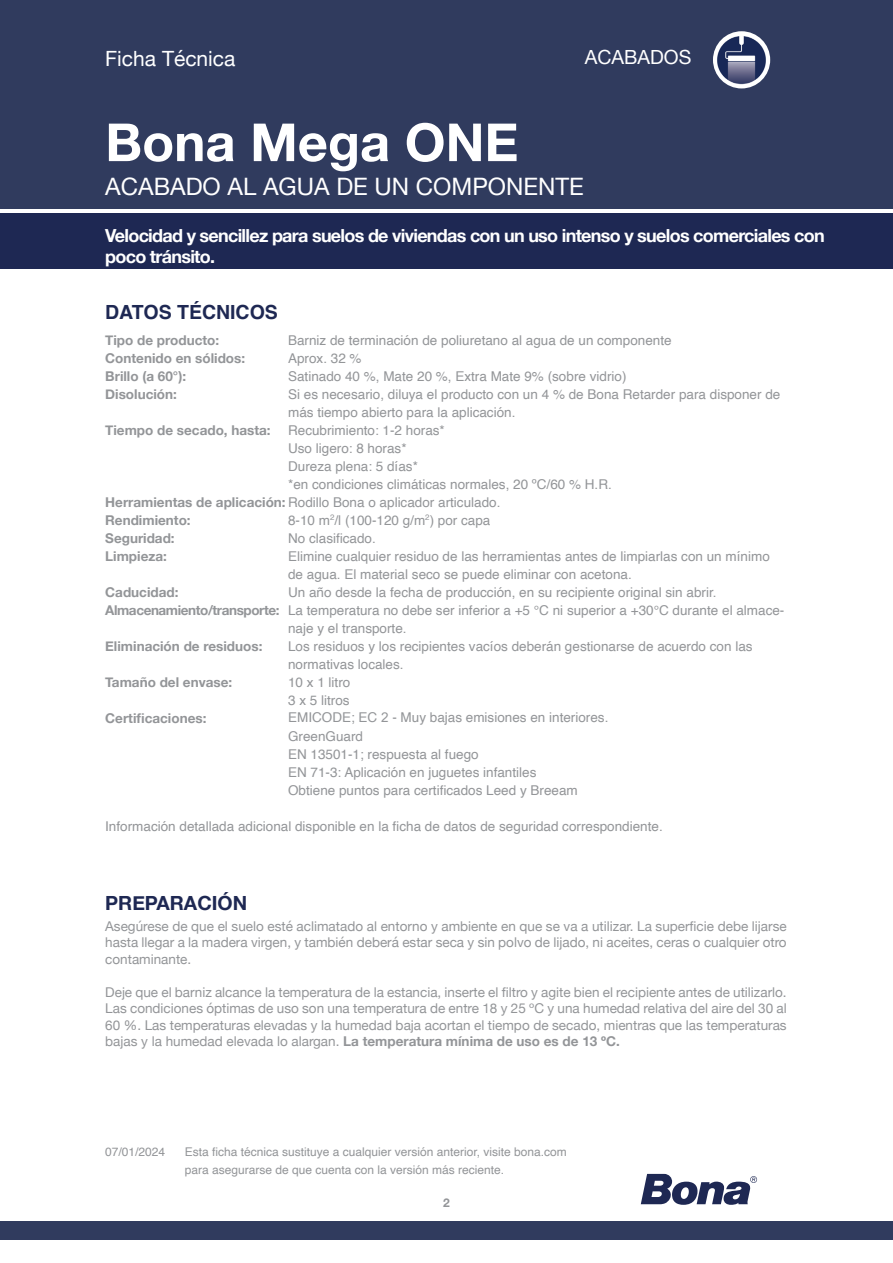
<style>
.page{position:relative;width:893px;height:1263px;background:#fff}
.page>*{position:absolute;margin:0;border:0;box-sizing:border-box;transform-origin:0 0}
.t1{font:700 52.5px "Helvetica Neue";color:#fff}
.t2{font:24px "Helvetica Neue";color:#fff}
.t3{font:21px "Helvetica Neue";color:#fff}
.t4{font:700 19.5px "Helvetica";color:#1e2853}
.t5{font:700 19.5px "Helvetica Neue";color:#1e2853}
.t6{font:19.5px "Helvetica Neue";color:#fff}
.t7{font:700 18px/21.6px "Helvetica Neue";letter-spacing:-.04em;color:#fff}
.t8{font:13.5px/18px "Helvetica";color:#939598}
.t9{font:13.5px/16.5px "Helvetica Neue";color:#939598;text-align:justify}
.t10{font:700 13.5px "Helvetica Neue";color:#939598}
.t11{font:12px/18px "Helvetica";color:#939598}
.t12{font:700 12px "Helvetica Neue";color:#939598}
.s1{font-family:"Helvetica Neue";font-weight:700}
.s2{font-family:"Arial"}
.s3{font-weight:700}
</style>
<div class="page">
<div style="left:0;top:0;width:893px;height:209px;background:#303b5e"></div>
<div style="left:0;top:213px;width:893px;height:55px;background:#1e2853"></div>
<svg style="left:641px;top:1174px;width:116px;height:31px"></svg>
<div style="left:0;top:1221px;width:893px;height:19px;background:#303b5e"></div>
<img style="left:713px;top:31px;width:57px;height:57px;border-radius:29px">
<h3 class="t3" style="left:105px;top:43px;width:132px">Ficha Técnica</h3>
<h3 class="t6" style="left:585px;top:43px;width:108px">ACABADOS</h3>
<h1 class="t1" style="left:105px;top:110px;width:415px">Bona Mega ONE</h1>
<h2 class="t2" style="left:105px;top:169px;width:480px">ACABADO AL AGUA DE UN COMPONENTE</h2>
<h3 class="t7" style="left:105px;top:224px;width:721px">Velocidad y sencillez para suelos de viviendas con un uso intenso y suelos comerciales con poco tránsito.</h3>
<p class="t4" style="left:105px;top:300px;width:174px">DATOS TÉCNICOS</p>
<p class="t10" style="left:105px;top:331px;width:115px">Tipo de producto:</p>
<p class="t8" style="left:288px;top:331px;width:385px">Barniz de terminación de poliuretano al agua de un componente</p>
<p class="t10" style="left:105px;top:349px;width:141px">Contenido en sólidos:</p>
<p class="t8" style="left:288px;top:349px;width:75px">Aprox. 32 %</p>
<p class="t10" style="left:105px;top:367px;width:82px">Brillo (a 60°):</p>
<p class="t8" style="left:288px;top:367px;width:340px">Satinado 40 %, Mate 20 %, Extra Mate 9% (sobre vidrio)</p>
<p class="t10" style="left:105px;top:385px;width:73px">Disolución:</p>
<p class="t8" style="left:288px;top:385px;width:494px">Si es necesario, diluya el producto con un 4 % de Bona Retarder para disponer de más tiempo abierto para la aplicación.</p>
<p class="t10" style="left:105px;top:421px;width:167px">Tiempo de secado, hasta:</p>
<p class="t8" style="left:288px;top:421px;width:158px">Recubrimiento: 1-2 horas*</p>
<p class="t8" style="left:288px;top:439px;width:120px">Uso ligero: 8 horas*</p>
<p class="t8" style="left:288px;top:457px;width:131px">Dureza plena: 5 días*</p>
<p class="t8" style="left:288px;top:475px;width:325px">*en condiciones climáticas normales, 20 ºC/60 % H.R.</p>
<p class="t8" style="left:105px;top:493px;width:397px"><span class="s1">Herramientas de aplicación:</span> Rodillo Bona o aplicador articulado.</p>
<p class="t10" style="left:105px;top:511px;width:87px">Rendimiento:</p>
<p class="t8" style="left:288px;top:511px;width:204px">8-10 m<sup>2</sup>/l (100-120 g/m<sup>2</sup>) por capa</p>
<p class="t10" style="left:105px;top:529px;width:71px">Seguridad:</p>
<p class="t8" style="left:288px;top:529px;width:89px">No clasificado.</p>
<p class="t10" style="left:105px;top:547px;width:63px">Limpieza:</p>
<p class="t8" style="left:288px;top:547px;width:483px">Elimine cualquier residuo de las herramientas antes de limpiarlas con un mínimo de agua. El material seco se puede eliminar con acetona.</p>
<p class="t10" style="left:105px;top:583px;width:75px">Caducidad:</p>
<p class="t8" style="left:288px;top:583px;width:430px">Un año desde la fecha de producción, en su recipiente original sin abrir.</p>
<p class="t8" style="left:288px;top:601px;width:498px;text-indent:-183px"><span class="s1">Almacenamiento/transporte:</span> La temperatura no debe ser inferior a +5 °C ni superior a +30°C durante el almace&shy;naje y el transporte.</p>
<p class="t10" style="left:105px;top:637px;width:159px">Eliminación de residuos:</p>
<p class="t8" style="left:288px;top:637px;width:466px">Los residuos y los recipientes vacíos deberán gestionarse de acuerdo con las</p>
<p class="t10" style="left:105px;top:673px;width:128px">Tamaño del envase:</p>
<p class="t10" style="left:105px;top:709px;width:103px">Certificaciones:</p>
<p class="t8" style="left:288px;top:655px;width:322px">normativas locales.<br>10 x 1 litro<br>3 x 5 litros<br>EMICODE; EC <span class="s2">2</span> - Muy bajas emisiones en interiores.<br>GreenGuard<br>EN 13501-1; respuesta al fuego<br>EN 71-3: Aplicación en juguetes infantiles<br>Obtiene puntos para certificados Leed y Breeam</p>
<p class="t8" style="left:105px;top:817px;width:559px">Información detallada adicional disponible en la ficha de datos de seguridad correspondiente.</p>
<p class="t5" style="left:105px;top:891px;width:143px">PREPARACIÓN</p>
<p class="t9" style="left:105px;top:918px;width:683px">Asegúrese de que el suelo esté aclimatado al entorno y ambiente en que se va a utilizar. La superficie debe lijarse hasta llegar a la madera virgen, y también deberá estar seca y sin polvo de lijado, ni aceites, ceras o cualquier otro contaminante.</p>
<p class="t9" style="left:105px;top:984px;width:683px">Deje que el barniz alcance la temperatura de la estancia, inserte el filtro y agite bien el recipiente antes de utilizarlo.<br>Las condiciones óptimas de uso son una temperatura de entre 18 y 25 ºC y una humedad relativa del aire del 30 al 60 %. Las temperaturas elevadas y la humedad baja acortan el tiempo de secado, mientras que las temperaturas bajas y la humedad elevada lo alargan. <span class="s3">La temperatura mínima de uso es de 13 ºC.</span></p>
<p class="t11" style="left:105px;top:1143px;width:62px">07/01/2024</p>
<p class="t11" style="left:185px;top:1143px;width:384px">Esta ficha técnica sustituye a cualquier versión anterior, visite bona.com para asegurarse de que cuenta con la versión más reciente.</p>
<p class="t12" style="left:443px;top:1195px;width:8px">2</p>
</div>
